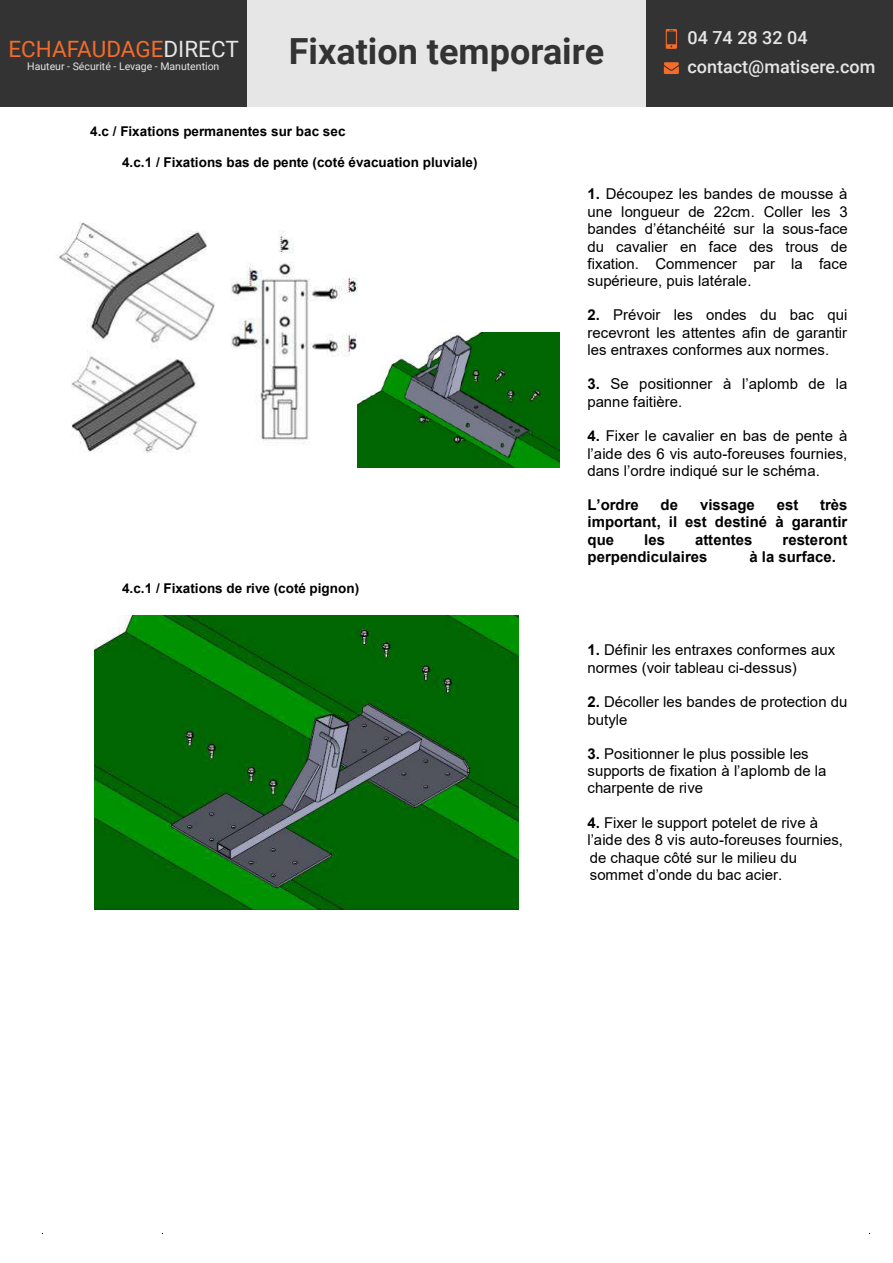
<style>
.page{position:relative;width:893px;height:1263px;background:#fff}
.page>*{position:absolute;margin:0;border:0;box-sizing:border-box;transform-origin:0 0}
.t1{font:700 36px "Roboto";color:#333}
.t2{font:22.5px "Roboto";color:#f56b2a}
.t3{font:500 18px/29.2px "Roboto";color:#e6e6e6}
.t4{font:15px/17.2px "Arial";color:#000}
.t5{font:700 15px/17.2px "Arial";color:#000;text-align:justify}
.t6{font:700 13.5px "Arial";color:#000}
.t7{font:10.5px "Roboto";color:#e6e6e6}
.s1{color:#e6e6e6}
.s2{font-weight:700}
</style>
<div class="page">
<img style="left:56px;top:222px;width:301px;height:231px">
<img style="left:357px;top:332px;width:203px;height:135px">
<img style="left:95px;top:615px;width:424px;height:294px">
<img style="left:262px;top:444px;width:44px;height:9px">
<div style="left:247px;top:0;width:399px;height:107px;background:#e6e6e6"></div>
<div style="left:0;top:0;width:247px;height:107px;background:#333"></div>
<div style="left:646px;top:0;width:247px;height:107px;background:#333"></div>
<svg style="left:666px;top:29px;width:11px;height:20px"></svg>
<svg style="left:664px;top:62px;width:15px;height:12px"></svg>
<h2 class="t2" style="left:8px;top:34px;width:232px">ECHAFAUDAGE<span class="s1">DIRECT</span></h2>
<p class="t7" style="left:27px;top:59px;width:194px">Hauteur - Sécurité - Levage - Manutention</p>
<h1 class="t1" style="left:289px;top:26px;width:317px">Fixation temporaire</h1>
<p class="t6" style="left:90px;top:122px;width:257px">4.c / Fixations permanentes sur bac sec</p>
<p class="t6" style="left:122px;top:153px;width:357px">4.c.1 / Fixations bas de pente (coté évacuation pluviale)</p>
<p class="t3" style="left:687px;top:22px;width:190px">04 74 28 32 04 contact@matisere.com</p>
<p class="t6" style="left:122px;top:579px;width:239px">4.c.1 / Fixations de rive (coté pignon)</p>
<p class="t4" style="left:588px;top:185px;width:262px;text-align:justify"><span class="s2">1.</span> Découpez les bandes de mousse à une longueur de 22cm. Coller les 3 bandes d’étanchéité sur la sous-face du cavalier en face des trous de fixation. Commencer par la face supérieure, puis latérale.</p>
<p class="t4" style="left:587px;top:306px;width:261px;text-align:justify"><span class="s2">2.</span> Prévoir les ondes du bac qui recevront les attentes afin de garantir les entraxes conformes aux normes.</p>
<p class="t4" style="left:587px;top:375px;width:261px"><span class="s2">3.</span> Se positionner à l’aplomb de la panne faitière.</p>
<p class="t4" style="left:587px;top:427px;width:262px;text-align:justify"><span class="s2">4.</span> Fixer le cavalier en bas de pente à l’aide des 6 vis auto-foreuses fournies, dans l’ordre indiqué sur le schéma.</p>
<p class="t5" style="left:587px;top:496px;width:53px">L’ordre</p>
<p class="t5" style="left:661px;top:496px;width:19px">de</p>
<p class="t5" style="left:700px;top:496px;width:56px">vissage</p>
<p class="t5" style="left:777px;top:496px;width:23px">est</p>
<p class="t5" style="left:588px;top:496px;width:261px;text-indent:233px">très important, il est destiné à garantir que</p>
<p class="t5" style="left:644px;top:531px;width:22px">les</p>
<p class="t5" style="left:695px;top:531px;width:59px">attentes</p>
<p class="t5" style="left:783px;top:531px;width:66px">resteront</p>
<p class="t5" style="left:588px;top:548px;width:121px">perpendiculaires</p>
<p class="t5" style="left:749px;top:548px;width:88px">à la surface.</p>
<p class="t4" style="left:588px;top:641px;width:249px"><span class="s2">1.</span> Définir les entraxes conformes aux normes (voir tableau ci-dessus)</p>
<p class="t4" style="left:588px;top:693px;width:261px"><span class="s2">2.</span> Décoller les bandes de protection du butyle</p>
<p class="t4" style="left:587px;top:745px;width:240px"><span class="s2">3.</span> Positionner le plus possible les supports de fixation à l’aplomb de la charpente de rive</p>
<p class="t4" style="left:587px;top:814px;width:257px"><span class="s2">4.</span> Fixer le support potelet de rive à l’aide des 8 vis auto-foreuses fournies, de chaque côté sur le milieu du sommet d’onde du bac acier.</p>
</div>
